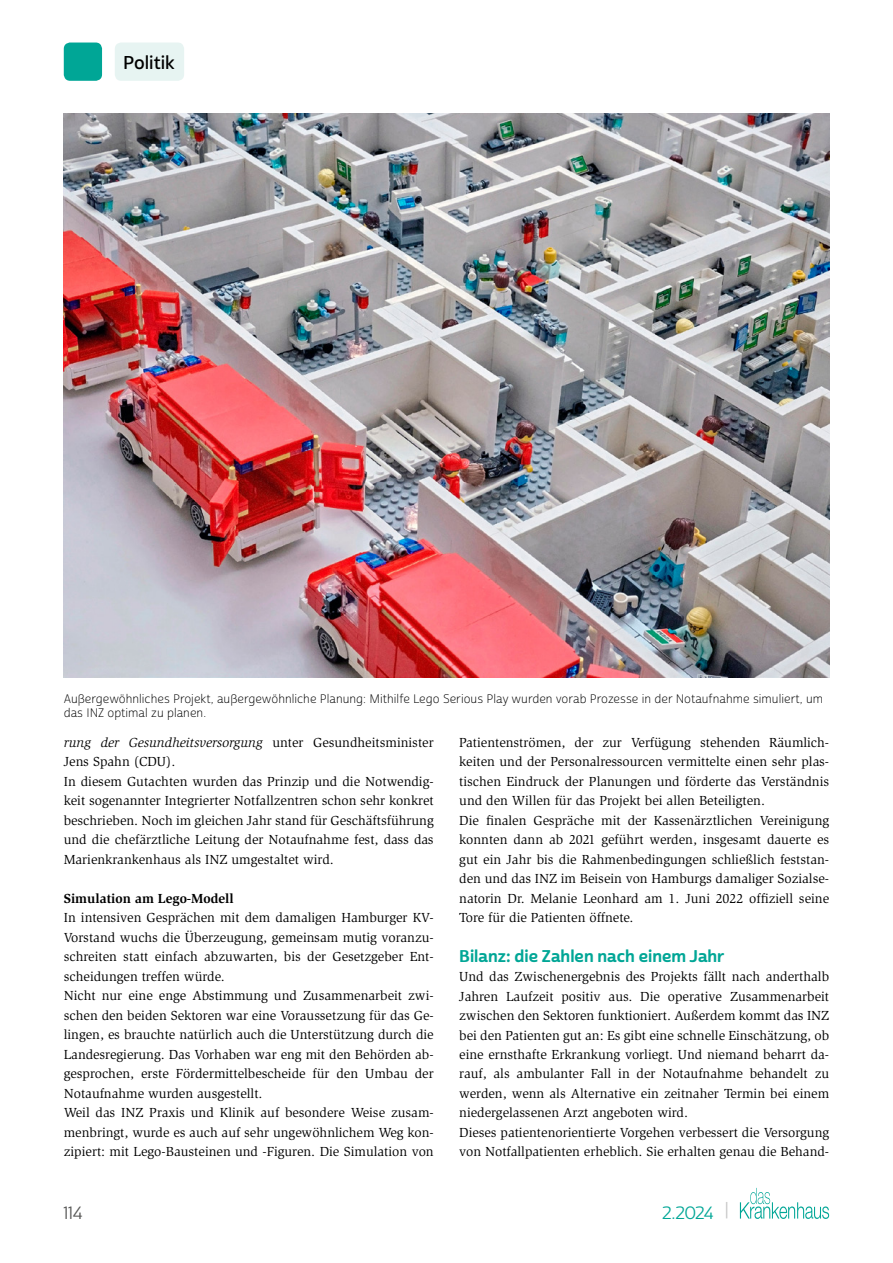
<style>
.page{position:relative;width:893px;height:1263px;background:#fff}
.page>*{position:absolute;margin:0;border:0;box-sizing:border-box;transform-origin:0 0}
.t1{font:18px "Cabrito Sans Nor Dem";letter-spacing:-.005em;color:#000}
.t2{font:17.25px "Cabrito Sans Nor Reg";color:#00a696}
.t3{font:17.25px "Cabrito Sans Nor Reg";color:#575756}
.t4{font:16.5px "Cabrito Sans Nor Bol";color:#00a696}
.t5{font:13.5px/19.5px "Slimbach Std";color:#000}
.t6{font:700 13.5px "Slimbach Std";color:#000}
.t7{font:12px/13.5px "Cabrito Sans Nor Lig";color:#000}
.s1{font-style:italic}
.s2{font-size:18.9px;color:#c6c6c6}
</style>
<div class="page">
<div style="left:115px;top:43px;width:69px;height:38px;background:#e7f4f2;border-radius:6px"></div>
<svg style="left:740px;top:1188px;width:89px;height:31px"></svg>
<div style="left:64px;top:43px;width:38px;height:38px;background:#00a696;border-radius:6px"></div>
<img style="left:64px;top:113px;width:765px;height:564px">
<h1 class="t1" style="left:123px;top:51px;width:53px">Politik</h1>
<p class="t7" style="left:64px;top:693px;width:761px">Außergewöhnliches Projekt, außergewöhnliche Planung: Mithilfe Lego Serious Play wurden vorab Prozesse in der Notaufnahme simuliert, um das INZ optimal zu planen.</p>
<p class="t5" style="left:64px;top:733px;width:371px"><span class="s1">rung der Gesundheitsversorgung</span> unter Gesundheitsminister Jens Spahn (CDU).<br>In diesem Gutachten wurden das Prinzip und die Notwendig&shy;keit sogenannter Integrierter Notfallzentren schon sehr konkret beschrieben. Noch im gleichen Jahr stand für Geschäftsführung und die chefärztliche Leitung der Notaufnahme fest, dass das Marienkrankenhaus als INZ umgestaltet wird.</p>
<p class="t6" style="left:64px;top:890px;width:171px">Simulation am Lego-Modell</p>
<p class="t5" style="left:64px;top:908px;width:371px">In intensiven Gesprächen mit dem damaligen Hamburger KV-Vorstand wuchs die Überzeugung, gemeinsam mutig voranzu&shy;schreiten statt einfach abzuwarten, bis der Gesetzgeber Ent&shy;scheidungen treffen würde.<br>Nicht nur eine enge Abstimmung und Zusammenarbeit zwi&shy;schen den beiden Sektoren war eine Voraussetzung für das Ge&shy;lingen, es brauchte natürlich auch die Unterstützung durch die Landesregierung. Das Vorhaben war eng mit den Behörden ab&shy;gesprochen, erste Fördermittelbescheide für den Umbau der Notaufnahme wurden ausgestellt.<br>Weil das INZ Praxis und Klinik auf besondere Weise zusam&shy;menbringt, wurde es auch auf sehr ungewöhnlichem Weg kon&shy;zipiert: mit Lego-Bausteinen und -Figuren. Die Simulation von</p>
<p class="t5" style="left:459px;top:733px;width:371px">Patientenströmen, der zur Verfügung stehenden Räumlich&shy;keiten und der Personalressourcen vermittelte einen sehr plas&shy;tischen Eindruck der Planungen und förderte das Verständnis und den Willen für das Projekt bei allen Beteiligten.<br>Die finalen Gespräche mit der Kassenärztlichen Vereinigung konnten dann ab 2021 geführt werden, insgesamt dauerte es gut ein Jahr bis die Rahmenbedingungen schließlich feststan&shy;den und das INZ im Beisein von Hamburgs damaliger Sozialse&shy;natorin Dr. Melanie Leonhard am 1. Juni 2022 offiziell seine Tore für die Patienten öffnete.</p>
<p class="t4" style="left:459px;top:945px;width:267px">Bilanz: die Zahlen nach einem Jahr</p>
<p class="t5" style="left:459px;top:967px;width:371px">Und das Zwischenergebnis des Projekts fällt nach anderthalb Jahren Laufzeit positiv aus. Die operative Zusammenarbeit zwischen den Sektoren funktioniert. Außerdem kommt das INZ bei den Patienten gut an: Es gibt eine schnelle Einschätzung, ob eine ernsthafte Erkrankung vorliegt. Und niemand beharrt da&shy;rauf, als ambulanter Fall in der Notaufnahme behandelt zu werden, wenn als Alternative ein zeitnaher Termin bei einem niedergelassenen Arzt angeboten wird.<br>Dieses patientenorientierte Vorgehen verbessert die Versorgung von Notfallpatienten erheblich. Sie erhalten genau die Behand-</p>
<p class="t3" style="left:64px;top:1202px;width:20px">114</p>
<p class="t2" style="left:663px;top:1202px;width:68px">2.2024 <span class="s2">|</span></p>
</div>
